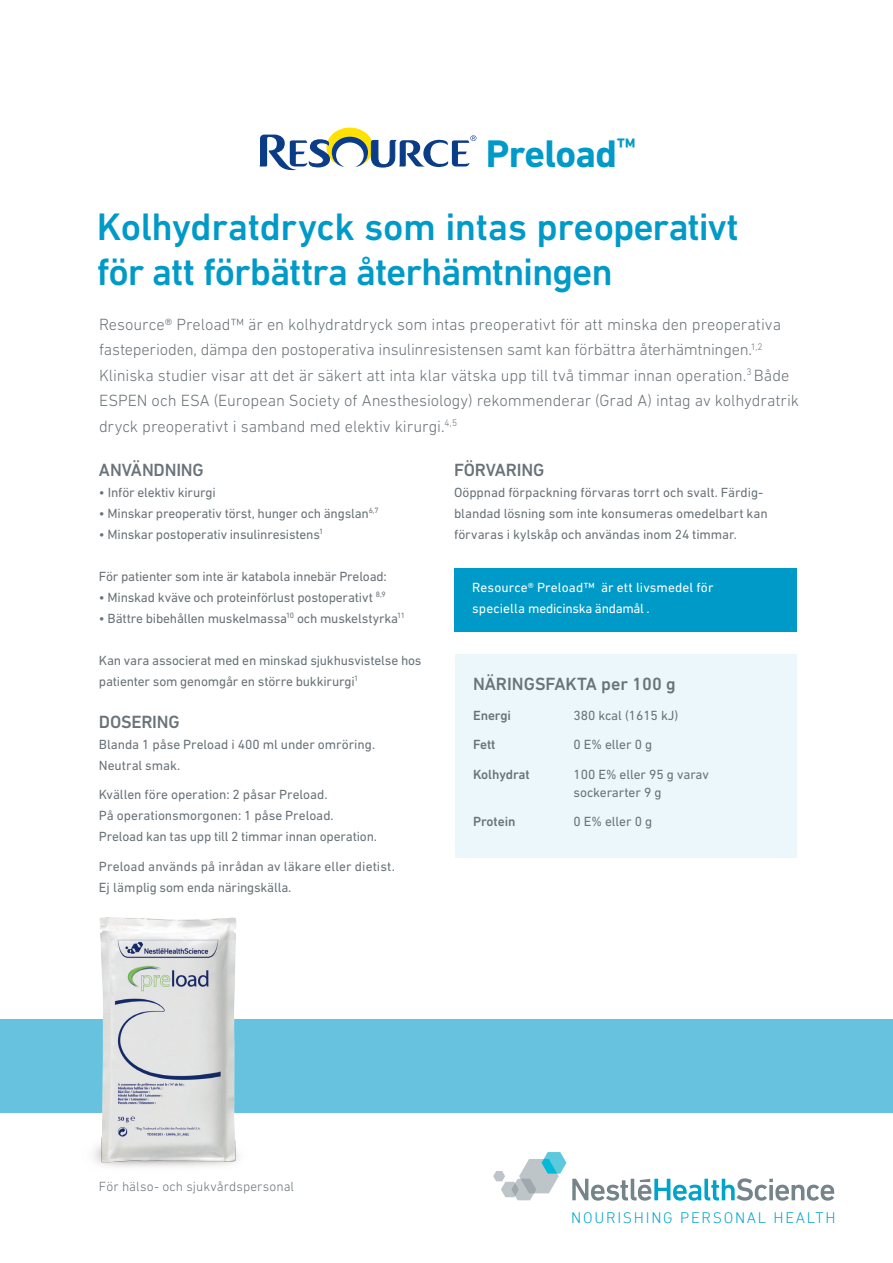
<style>
.page{position:relative;width:893px;height:1263px;background:#fff}
.page>*{position:absolute;margin:0;border:0;box-sizing:border-box;transform-origin:0 0}
.t1{font:700 39.15px "DIN Next LT Pro";letter-spacing:-.02em;color:#009ac8}
.t2{font:500 39px/45px "DIN Next LT Pro";letter-spacing:-.02em;color:#009ac8}
.Brödtext{font:500 18px "DIN Next LT Pro";letter-spacing:-.01em;color:#697379}
.Ingress{font:300 16.5px/25.5px "DIN Next LT Pro";letter-spacing:-.005em;color:#697379}
.t3{font:300 15.6px "DIN Next LT Pro";letter-spacing:.11em;color:#00a4cb}
.Brödtext-2{font:13.5px/21px "DIN Next LT Pro";letter-spacing:-.005em;color:#697379}
.t4{font:13.5px/21px "DIN Next LT Pro";letter-spacing:.005em;color:#fff}
.Brödtext_sid_2{font:300 13.5px "DIN Next LT Pro";letter-spacing:.005em;color:#697379}
.t5{font:500 13.5px "DIN Next LT Pro";letter-spacing:-.005em;color:#697379}
</style>
<div class="page">
<div style="left:0;top:1019px;width:893px;height:94px;background:#66c2de"></div>
<div style="left:455px;top:655px;width:342px;height:203px;background:#ebf7fa"></div>
<svg style="left:259px;top:128px;width:217px;height:42px"></svg>
<div style="left:455px;top:568px;width:342px;height:63px;background:#009ac8"></div>
<img style="left:93px;top:917px;width:145px;height:250px">
<svg style="left:572px;top:1178px;width:262px;height:23px"></svg>
<svg style="left:493px;top:1152px;width:73px;height:48px"></svg>
<p class="t1" style="left:486px;top:131px;width:151px">Preload<sup>™</sup></p>
<p class="t2" style="left:97px;top:204px;width:644px">Kolhydratdryck som intas preoperativt för att förbättra återhämtningen</p>
<p class="Ingress" style="left:99px;top:311px;width:702px">Resource® Preload™ är en kolhydratdryck som intas preoperativt för att minska den preoperativa fasteperioden, dämpa den postoperativa insulinresistensen samt kan förbättra återhämtningen.<sup>1,2<br></sup>Kliniska studier visar att det är säkert att inta klar vätska upp till två timmar innan operation.<sup>3</sup> Både ESPEN och ESA (European Society of Anesthesiology) rekommenderar (Grad A) intag av kolhydratrik dryck preoperativt i samband med elektiv kirurgi.<sup>4,5</sup></p>
<p class="Brödtext" style="left:99px;top:459px;width:106px">ANVÄNDNING</p>
<p class="Brödtext-2" style="left:99px;top:481px;width:118px">• Inför elektiv kirurgi</p>
<p class="Brödtext-2" style="left:99px;top:502px;width:281px">• Minskar preoperativ törst, hunger och ängslan<sup>6,7</sup></p>
<p class="Brödtext-2" style="left:99px;top:523px;width:226px">• Minskar postoperativ insulinresistens<sup>1</sup></p>
<p class="Brödtext-2" style="left:99px;top:565px;width:289px">För patienter som inte är katabola innebär Preload:</p>
<p class="Brödtext-2" style="left:99px;top:586px;width:288px">• Minskad kväve och proteinförlust postoperativt <sup>8,9</sup></p>
<p class="Brödtext-2" style="left:99px;top:607px;width:308px">• Bättre bibehållen muskelmassa<sup>10</sup> och muskelstyrka<sup>11</sup></p>
<p class="Brödtext-2" style="left:99px;top:649px;width:324px">Kan vara associerat med en minskad sjukhusvistelse hos patienter som genomgår en större bukkirurgi<sup>1</sup></p>
<p class="Brödtext" style="left:99px;top:711px;width:82px">DOSERING</p>
<p class="Brödtext-2" style="left:99px;top:733px;width:278px">Blanda 1 påse Preload i 400 ml under omröring.<br>Neutral smak.</p>
<p class="Brödtext-2" style="left:99px;top:784px;width:236px">Kvällen före operation: 2 påsar Preload.<br>På operationsmorgonen: 1 påse Preload.</p>
<p class="Brödtext-2" style="left:99px;top:826px;width:280px">Preload kan tas upp till 2 timmar innan operation.</p>
<p class="Brödtext-2" style="left:99px;top:855px;width:297px">Preload används på inrådan av läkare eller dietist.<br>Ej lämplig som enda näringskälla.</p>
<p class="Brödtext" style="left:454px;top:459px;width:92px">FÖRVARING</p>
<p class="Brödtext-2" style="left:454px;top:481px;width:315px">Oöppnad förpackning förvaras torrt och svalt. Färdig&shy;blandad lösning som inte konsumeras omedelbart kan förvaras i kylskåp och användas inom 24 timmar.</p>
<p class="t4" style="left:472px;top:577px;width:243px">Resource® Preload™ är ett livsmedel för speciella medicinska ändamål .</p>
<p class="Brödtext" style="left:473px;top:674px;width:204px">NÄRINGSFAKTA per 100 g</p>
<p class="t5" style="left:473px;top:707px;width:40px">Energi</p>
<p class="Brödtext-2" style="left:573px;top:704px;width:106px">380 kcal (1615 kJ)</p>
<p class="t5" style="left:473px;top:737px;width:24px">Fett</p>
<p class="Brödtext-2" style="left:573px;top:734px;width:80px">0 E% eller 0 g</p>
<p class="t5" style="left:473px;top:766px;width:58px">Kolhydrat</p>
<p class="Brödtext-2" style="left:573px;top:765px;width:137px;line-height:18px">100 E% eller 95 g varav sockerarter 9 g</p>
<p class="t5" style="left:473px;top:814px;width:44px">Protein</p>
<p class="Brödtext-2" style="left:573px;top:811px;width:80px">0 E% eller 0 g</p>
<p class="Brödtext_sid_2" style="left:99px;top:1178px;width:197px">För hälso- och sjukvårdspersonal</p>
<p class="t3" style="left:571px;top:1208px;width:266px">NOURISHING PERSONAL HEALTH</p>
</div>
